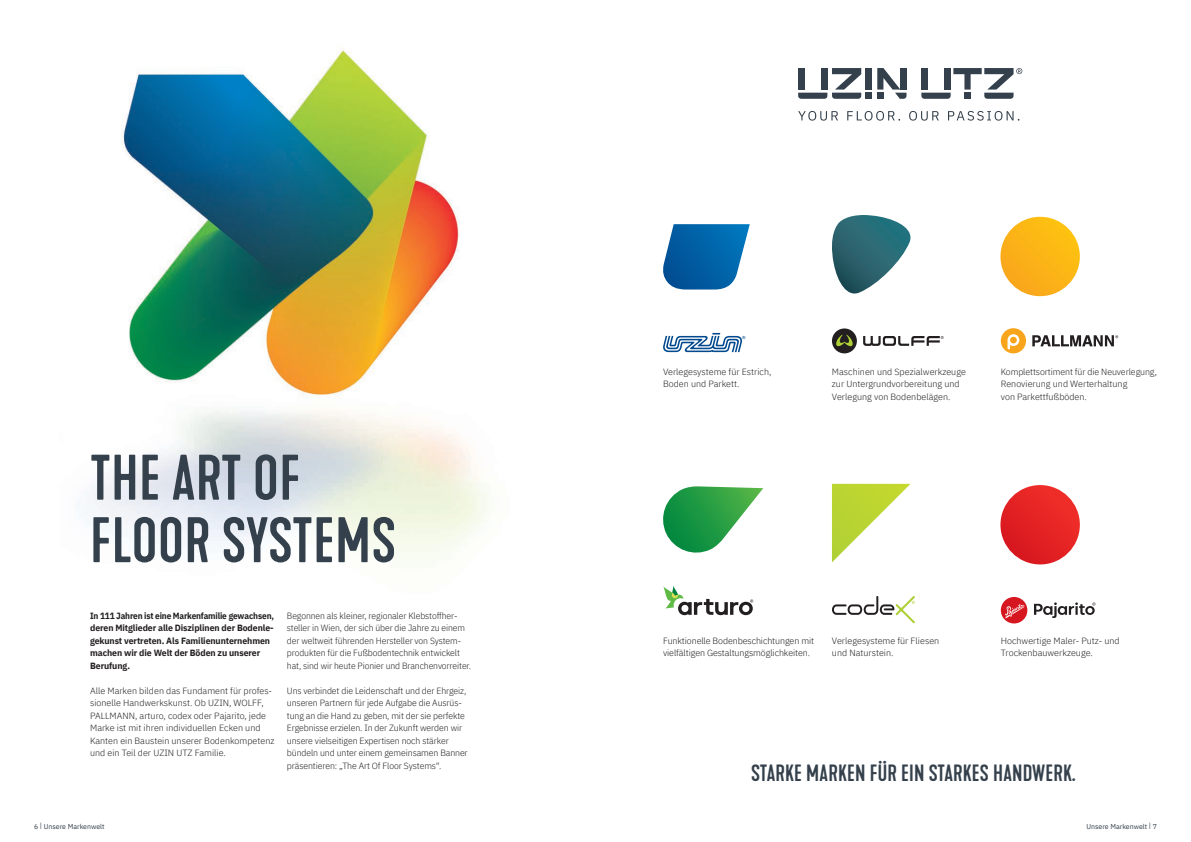
<style>
.page{position:relative;width:1191px;height:842px;background:#fff}
.page>*{position:absolute;margin:0;border:0;box-sizing:border-box;transform-origin:0 0}
.HEADLINE_-_KAPRA_60{font:500 60px/62.5px "Kapra Neue";letter-spacing:.01em;color:#34404b}
.SUBLINE_-_KAPRA_22_2{font:500 22px "Kapra Neue";letter-spacing:.01em;color:#34404b}
.COPY_-_IBM_PLEX_SANS{font:300 9px/12.5px "IBM Plex Sans";letter-spacing:-.01em;color:#231f20}
.COPY_-_IBM_PLEX_SANS-2{font:300 9px/12.5px "IBM Plex Sans";letter-spacing:-.01em;color:#231f20;scale:.96 1}
.COPY_-_IBM_PLEX_SANS-3{font:700 9px/12.5px "IBM Plex Sans";letter-spacing:-.01em;color:#231f20;scale:.92 1}
.PAGINA_KAPITELNAME_L{font:7px "IBM Plex Sans";color:#34404b}
</style>
<div class="page">
<img style="left:86px;top:50px;width:402px;height:511px">
<div style="left:1000px;top:217px;width:79px;height:79px;background:linear-gradient(to right,#faac20,#fdbd0f);border-radius:40px"></div>
<svg style="left:663px;top:224px;width:87px;height:66px"></svg>
<svg style="left:832px;top:484px;width:78px;height:78px"></svg>
<div style="left:1000px;top:485px;width:79px;height:79px;background:#e42324;border-radius:40px"></div>
<svg style="left:663px;top:486px;width:100px;height:67px"></svg>
<svg style="left:832px;top:215px;width:79px;height:79px"></svg>
<svg style="left:832px;top:596px;width:83px;height:27px"></svg>
<svg style="left:1032px;top:335px;width:86px;height:11px"></svg>
<div style="left:1000px;top:328px;width:26px;height:25px;background:#f9a51b;border-radius:50%"></div>
<svg style="left:1007px;top:334px;width:12px;height:15px"></svg>
<div style="left:832px;top:328px;width:25px;height:25px;background:#231f20;border-radius:50%"></div>
<svg style="left:836px;top:335px;width:17px;height:12px"></svg>
<svg style="left:863px;top:336px;width:80px;height:10px"></svg>
<svg style="left:663px;top:585px;width:90px;height:30px"></svg>
<div style="left:1000px;top:597px;width:27px;height:26px;background:#d7171f;border-radius:50%"></div>
<svg style="left:1005px;top:604px;width:19px;height:14px"></svg>
<svg style="left:1034px;top:602px;width:61px;height:16px"></svg>
<svg style="left:663px;top:333px;width:82px;height:19px"></svg>
<svg style="left:921px;top:68px;width:101px;height:31px"></svg>
<svg style="left:798px;top:68px;width:108px;height:31px"></svg>
<svg style="left:798px;top:111px;width:40px;height:10px"></svg>
<svg style="left:847px;top:111px;width:53px;height:10px"></svg>
<svg style="left:909px;top:111px;width:29px;height:10px"></svg>
<svg style="left:948px;top:111px;width:71px;height:10px"></svg>
<p class="HEADLINE_-_KAPRA_60" style="left:90px;top:448px;width:307px">THE ART OF<br>FLOOR SYSTEMS</p>
<p class="COPY_-_IBM_PLEX_SANS-3" style="left:90px;top:608px;width:201px">In 111 Jahren ist eine Markenfamilie gewachsen, deren Mitglieder alle Disziplinen der Bodenle&shy;gekunst vertreten. Als Familienunternehmen machen wir die Welt der Böden zu unserer Berufung.</p>
<p class="COPY_-_IBM_PLEX_SANS" style="left:90px;top:683px;width:186px">Alle Marken bilden das Fundament für profes&shy;sionelle Handwerkskunst. Ob UZIN, WOLFF, PALLMANN, arturo, codex oder Pajarito, jede Marke ist mit ihren individuellen Ecken und Kanten ein Baustein unserer Bodenkompetenz und ein Teil der UZIN UTZ Familie.</p>
<p class="COPY_-_IBM_PLEX_SANS-2" style="left:287px;top:608px;width:193px">Begonnen als kleiner, regionaler Klebstoffher&shy;steller in Wien, der sich über die Jahre zu einem der weltweit führenden Hersteller von System&shy;produkten für die Fußbodentechnik entwickelt hat, sind wir heute Pionier und Branchenvorreiter.</p>
<p class="COPY_-_IBM_PLEX_SANS" style="left:287px;top:683px;width:182px">Uns verbindet die Leidenschaft und der Ehrgeiz, unseren Partnern für jede Aufgabe die Ausrüs&shy;tung an die Hand zu geben, mit der sie perfekte Ergebnisse erzielen. In der Zukunft werden wir unsere vielseitigen Expertisen noch stärker bündeln und unter einem gemeinsamen Banner präsentieren: „The Art Of Floor Systems“.</p>
<p class="COPY_-_IBM_PLEX_SANS" style="left:663px;top:364px;width:110px">Verlegesysteme für Estrich,<br>Boden und Parkett.</p>
<p class="COPY_-_IBM_PLEX_SANS" style="left:832px;top:364px;width:135px">Maschinen und Spezialwerkzeuge zur Untergrundvorbereitung und<br>Verlegung von Bodenbelägen.</p>
<p class="COPY_-_IBM_PLEX_SANS" style="left:1000px;top:364px;width:158px">Komplettsortiment für die Neuverlegung,<br>Renovierung und Werterhaltung<br>von Parkettfußböden.</p>
<p class="COPY_-_IBM_PLEX_SANS" style="left:663px;top:633px;width:152px">Funktionelle Bodenbeschichtungen mit vielfältigen Gestaltungsmöglichkeiten.</p>
<p class="COPY_-_IBM_PLEX_SANS" style="left:832px;top:633px;width:109px">Verlegesysteme für Fliesen und Naturstein.</p>
<p class="COPY_-_IBM_PLEX_SANS" style="left:1000px;top:633px;width:120px">Hochwertige Maler- Putz- und<br>Trockenbauwerkzeuge.</p>
<p class="SUBLINE_-_KAPRA_22_2" style="left:751px;top:760px;width:326px">STARKE MARKEN FÜR EIN STARKES HANDWERK.</p>
<p class="PAGINA_KAPITELNAME_L" style="left:34px;top:821px;width:72px">6 | Unsere Markenwelt</p>
<p class="PAGINA_KAPITELNAME_L" style="left:1086px;top:821px;width:72px">Unsere Markenwelt | 7</p>
</div>
